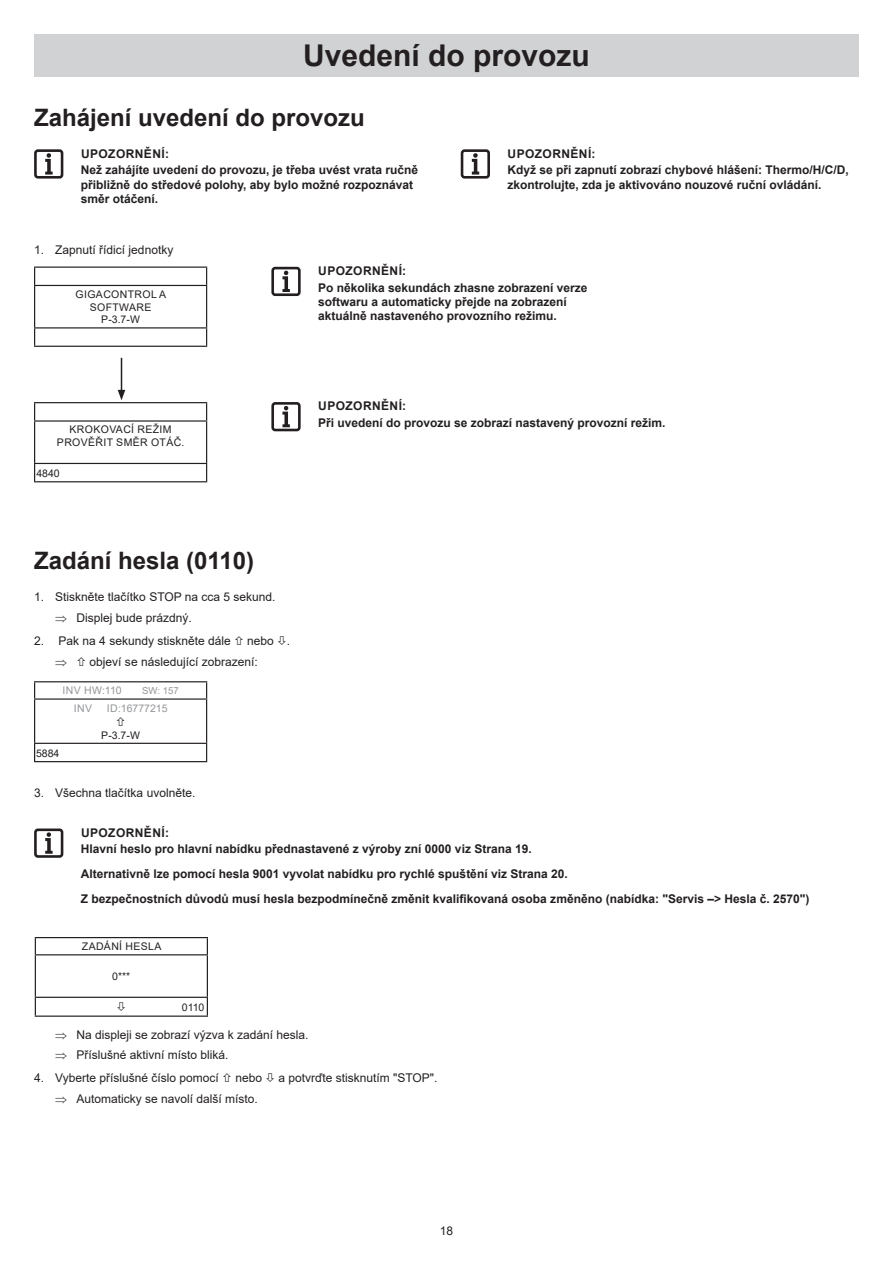
<style>
.page{position:relative;width:893px;height:1263px;background:#fff}
.page>*{position:absolute;margin:0;border:0;box-sizing:border-box;transform-origin:0 0}
.t1{font:700 30px "Arial";color:#231f20}
.t2{font:700 24px "Arial";color:#231f20}
.t3{font:700 12px/16.5px "Arial";color:#231f20}
.t4{font:12px/20.7px "Arial";color:#231f20}
.t5{font:10.5px/12.6px "Arial";letter-spacing:.035em;color:#231f20;text-align:center}
.t6{font:10.5px "Arial";color:#939598}
.t7{font:9.6px "Arial";color:#939598}
</style>
<div class="page">
<div style="left:34px;top:34px;width:825px;height:43px;background:#d1d2d4"></div>
<div style="left:34px;top:828px;width:29px;height:30px;border:3px solid #231f20;border-radius:3px"></div>
<svg style="left:45px;top:832px;width:8px;height:22px"></svg>
<hr style="left:121px;top:358px;width:1px;height:34px;background:#231f20">
<svg style="left:118px;top:390px;width:7px;height:10px"></svg>
<hr style="left:34px;top:266px;width:173px;height:2px;background:#231f20">
<svg style="left:34px;top:268px;width:1px;height:17px"></svg>
<svg style="left:206px;top:268px;width:1px;height:17px"></svg>
<hr style="left:34px;top:285px;width:173px;height:1px;background:#231f20">
<hr style="left:34px;top:286px;width:1px;height:41px;background:#231f20">
<hr style="left:206px;top:286px;width:1px;height:41px;background:#231f20">
<hr style="left:34px;top:327px;width:173px;height:1px;background:#231f20">
<svg style="left:34px;top:328px;width:1px;height:18px"></svg>
<svg style="left:206px;top:328px;width:1px;height:18px"></svg>
<hr style="left:34px;top:346px;width:173px;height:1px;background:#231f20">
<hr style="left:35px;top:937px;width:173px;height:1px;background:#231f20">
<svg style="left:35px;top:938px;width:1px;height:16px"></svg>
<svg style="left:207px;top:938px;width:1px;height:16px"></svg>
<hr style="left:35px;top:954px;width:173px;height:1px;background:#231f20">
<hr style="left:35px;top:955px;width:1px;height:42px;background:#231f20">
<hr style="left:207px;top:955px;width:1px;height:42px;background:#231f20">
<hr style="left:35px;top:997px;width:173px;height:1px;background:#231f20">
<svg style="left:35px;top:998px;width:1px;height:17px"></svg>
<svg style="left:207px;top:998px;width:1px;height:17px"></svg>
<hr style="left:35px;top:1015px;width:173px;height:2px;background:#231f20">
<div style="left:271px;top:267px;width:30px;height:29px;border:3px solid #231f20;border-radius:3px"></div>
<svg style="left:282px;top:271px;width:8px;height:21px"></svg>
<div style="left:271px;top:402px;width:30px;height:29px;border:3px solid #231f20;border-radius:3px"></div>
<svg style="left:282px;top:406px;width:8px;height:21px"></svg>
<hr style="left:34px;top:402px;width:173px;height:1px;background:#231f20">
<svg style="left:34px;top:403px;width:1px;height:17px"></svg>
<svg style="left:206px;top:403px;width:1px;height:17px"></svg>
<hr style="left:34px;top:420px;width:173px;height:2px;background:#231f20">
<hr style="left:34px;top:422px;width:1px;height:41px;background:#231f20">
<hr style="left:206px;top:422px;width:1px;height:41px;background:#231f20">
<hr style="left:34px;top:463px;width:173px;height:1px;background:#231f20">
<svg style="left:34px;top:464px;width:1px;height:17px"></svg>
<svg style="left:206px;top:464px;width:1px;height:17px"></svg>
<hr style="left:34px;top:481px;width:173px;height:1px;background:#231f20">
<div style="left:461px;top:149px;width:29px;height:30px;border:3px solid #231f20;border-radius:3px"></div>
<svg style="left:472px;top:153px;width:7px;height:22px"></svg>
<div style="left:34px;top:149px;width:29px;height:30px;border:3px solid #231f20;border-radius:3px"></div>
<svg style="left:45px;top:153px;width:8px;height:22px"></svg>
<hr style="left:34px;top:681px;width:173px;height:1px;background:#231f20">
<svg style="left:34px;top:682px;width:1px;height:16px"></svg>
<svg style="left:206px;top:682px;width:1px;height:16px"></svg>
<hr style="left:34px;top:698px;width:173px;height:2px;background:#231f20">
<hr style="left:34px;top:700px;width:1px;height:43px;background:#231f20">
<hr style="left:206px;top:700px;width:1px;height:43px;background:#231f20">
<hr style="left:34px;top:743px;width:173px;height:1px;background:#231f20">
<svg style="left:34px;top:744px;width:1px;height:17px"></svg>
<svg style="left:206px;top:744px;width:1px;height:17px"></svg>
<hr style="left:34px;top:761px;width:173px;height:1px;background:#231f20">
<h1 class="t1" style="left:303px;top:35px;width:288px">Uvedení do provozu</h1>
<h2 class="t2" style="left:34px;top:100px;width:332px">Zahájení uvedení do provozu</h2>
<p class="t3" style="left:81px;top:145px;width:339px">UPOZORNĚNÍ:<br>Než zahájíte uvedení do provozu, je třeba uvést vrata ručně</p>
<p class="t3" style="left:81px;top:177px;width:334px;line-height:14.4px">přibližně do středové polohy, aby bylo možné rozpoznávat směr otáčení.</p>
<p class="t4" style="left:34px;top:240px;width:141px">1. Zapnutí řídicí jednotky</p>
<p class="t3" style="left:507px;top:145px;width:343px">UPOZORNĚNÍ:<br>Když se při zapnutí zobrazí chybové hlášení: Thermo/H/C/D,</p>
<p class="t3" style="left:507px;top:176px;width:316px">zkontrolujte, zda je aktivováno nouzové ruční ovládání.</p>
<p class="t5" style="left:76px;top:288px;width:92px">GIGACONTROL A<br>SOFTWARE<br>P-3.7-W</p>
<p class="t3" style="left:318px;top:263px;width:271px">UPOZORNĚNÍ:<br>Po několika sekundách zhasne zobrazení verze</p>
<p class="t3" style="left:318px;top:295px;width:250px;line-height:14.4px">softwaru a automaticky přejde na zobrazení aktuálně nastaveného provozního režimu.</p>
<p class="t5" style="left:57px;top:423px;width:129px">KROKOVACÍ REŽIM<br>PROVĚŘIT SMĚR OTÁČ.</p>
<p class="t5" style="left:36px;top:467px;width:25px">4840</p>
<h2 class="t2" style="left:34px;top:544px;width:222px">Zadání hesla (0110)</h2>
<p class="t4" style="left:55px;top:587px;width:222px;text-indent:-21px">1. Stiskněte tlačítko STOP na cca 5 sekund. ⇒ Displej bude prázdný.</p>
<p class="t4" style="left:34px;top:630px;width:198px">2. Pak na 4 sekundy stiskněte dále</p>
<p class="t4" style="left:247px;top:630px;width:45px">nebo .</p>
<p class="t4" style="left:90px;top:651px;width:170px">objeví se následující zobrazení:</p>
<p class="t6" style="left:63px;top:683px;width:61px">INV HW:110</p>
<p class="t7" style="left:142px;top:684px;width:38px">SW: 157</p>
<p class="t6" style="left:74px;top:700px;width:20px">INV</p>
<p class="t6" style="left:107px;top:700px;width:62px">ID:16777215</p>
<p class="t5" style="left:101px;top:728px;width:40px">P-3.7-W</p>
<p class="t5" style="left:36px;top:747px;width:25px">5884</p>
<p class="t4" style="left:34px;top:782px;width:163px">3. Všechna tlačítka uvolněte.</p>
<p class="t3" style="left:318px;top:398px;width:349px">UPOZORNĚNÍ:<br>Při uvedení do provozu se zobrazí nastavený provozní režim.</p>
<p class="t3" style="left:81px;top:824px;width:452px">UPOZORNĚNÍ:<br>Hlavní heslo pro hlavní nabídku přednastavené z výroby zní 0000 viz Strana 19.</p>
<p class="t3" style="left:81px;top:862px;width:730px;line-height:25px">Alternativně lze pomocí hesla 9001 vyvolat nabídku pro rychlé spuštění viz Strana 20.<br>Z bezpečnostních důvodů musí hesla bezpodmínečně změnit kvalifikovaná osoba změněno (nabídka: "Servis –&gt; Hesla č. 2570")</p>
<p class="t5" style="left:82px;top:940px;width:81px">ZADÁNÍ HESLA</p>
<p class="t5" style="left:112px;top:970px;width:20px">0***</p>
<p class="t5" style="left:182px;top:1001px;width:24px">0110</p>
<p class="t4" style="left:55px;top:1024px;width:255px">⇒ Na displeji se zobrazí výzva k zadání hesla. ⇒ Příslušné aktivní místo bliká.</p>
<p class="t4" style="left:34px;top:1068px;width:186px">4. Vyberte příslušné číslo pomocí</p>
<p class="t4" style="left:235px;top:1068px;width:28px">nebo</p>
<p class="t4" style="left:278px;top:1068px;width:161px">a potvrďte stisknutím "STOP".</p>
<p class="t4" style="left:55px;top:1088px;width:204px">⇒ Automaticky se navolí další místo.</p>
<p class="t4" style="left:440px;top:1221px;width:15px">18</p>
</div>
